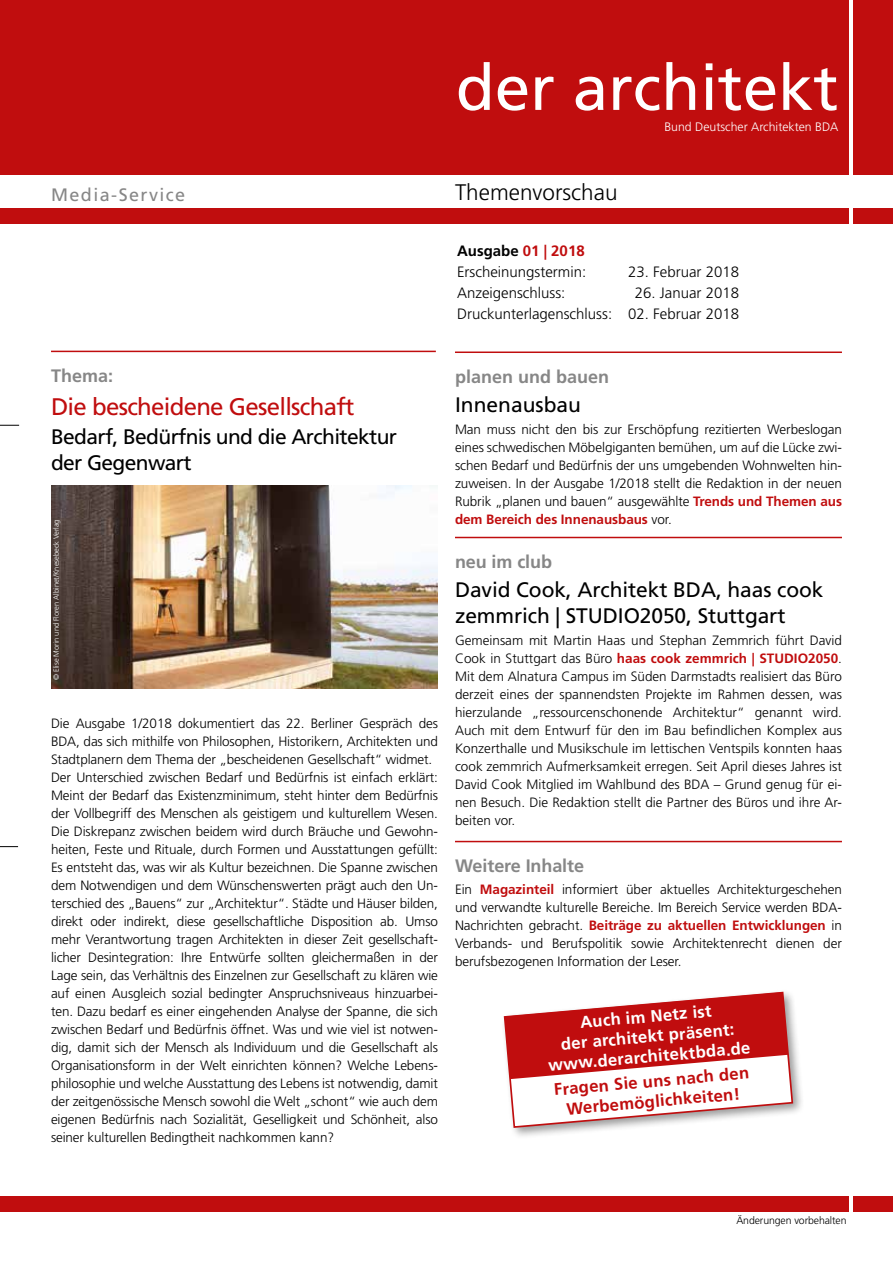
<style>
.page{position:relative;width:893px;height:1263px;background:#fff}
.page>*{position:absolute;margin:0;border:0;box-sizing:border-box;transform-origin:0 0}
.t1{font:63.75px "Frutiger LT Std";color:#fff}
.t2{font:24px "Frutiger LT Std";letter-spacing:-.03em;color:#c00d0e}
.t3{font:300 22.5px "Frutiger LT Std";color:#000}
.t4{font:21px/25.2px "Frutiger LT Std";letter-spacing:-.005em;color:#000}
.t5{font:21px/25.2px "Frutiger LT Std";letter-spacing:-.03em;color:#000}
.t6{font:700 18px "Frutiger LT Std";letter-spacing:-.005em;color:#878787}
.t7{font:18px "Frutiger LT Std";letter-spacing:.08em;color:#878787}
.t8{font:700 16.65px/20.1px "Frutiger LT Std";color:#fff;text-align:center}
.t9{font:700 16.65px/20.1px "Frutiger LT Std";color:#c00d0e;text-align:center}
.t10{font:300 15px/21px "Frutiger LT Std";color:#000}
.t11{font:300 13.5px/18px "Frutiger LT Std";letter-spacing:-.01em;color:#000;text-align:justify}
.t12{font:300 12.3px "Frutiger LT Std";color:#fff}
.t13{font:300 10.5px "Frutiger LT Std";letter-spacing:-.01em;color:#000}
.t14{font:300 7.5px "Frutiger LT Std";letter-spacing:-.005em;color:#fff}
.s1{font-weight:700}
.s2{font-weight:700;color:#c00d0e}
</style>
<div class="page">
<div style="left:0;top:0;width:848px;height:174px;background:#c00d0e"></div>
<div style="left:0;top:209px;width:848px;height:15px;background:#c00d0e"></div>
<div style="left:0;top:1196px;width:848px;height:16px;background:#c00d0e"></div>
<div style="left:853px;top:0;width:40px;height:174px;background:#c00d0e"></div>
<div style="left:853px;top:209px;width:40px;height:15px;background:#c00d0e"></div>
<div style="left:853px;top:1196px;width:40px;height:16px;background:#c00d0e"></div>
<hr style="left:455px;top:351px;width:387px;height:2px;background:#c00d0e">
<hr style="left:455px;top:537px;width:387px;height:1px;background:#c00d0e">
<hr style="left:455px;top:841px;width:387px;height:1px;background:#c00d0e">
<svg style="left:0;top:425px;width:19px;height:1px"></svg>
<svg style="left:0;top:846px;width:18px;height:1px"></svg>
<img style="left:51px;top:485px;width:387px;height:203px">
<div style="left:500px;top:988px;width:305px;height:152px;background:#000;opacity:.4"></div>
<svg style="left:503px;top:991px;width:291px;height:138px"></svg>
<hr style="left:51px;top:351px;width:385px;height:1px;background:#c00d0e">
<h1 class="t1" style="left:456px;top:50px;width:384px">der architekt</h1>
<p class="t12" style="left:664px;top:120px;width:176px">Bund Deutscher Architekten BDA</p>
<h3 class="t7" style="left:51px;top:184px;width:136px">Media-Service</h3>
<h3 class="t3" style="left:455px;top:179px;width:164px">Themenvorschau</h3>
<p class="t10" style="left:457px;top:240px;width:131px"><span class="s1">Ausgabe</span> <span class="s2">01 | 2018<br></span>Erscheinungstermin:</p>
<p class="t10" style="left:628px;top:261px;width:112px">23. Februar 2018</p>
<p class="t10" style="left:457px;top:282px;width:110px">Anzeigenschluss:</p>
<p class="t10" style="left:457px;top:282px;width:283px;text-align:right">26. Januar 2018<br>Druckunterlagenschluss: 02. Februar 2018</p>
<h3 class="t6" style="left:51px;top:365px;width:64px">Thema:</h3>
<h2 class="t2" style="left:51px;top:392px;width:305px">Die bescheidene Gesellschaft</h2>
<h3 class="t5" style="left:51px;top:425px;width:348px">Bedarf, Bedürfnis und die Architektur der Gegenwart</h3>
<p class="t14" style="left:52px;top:680px;width:162px;rotate:-90deg">© Elise Morin und Floren Albinet/Knesebeck Verlag</p>
<p class="t11" style="left:51px;top:715px;width:388px;text-align:left">Die Ausgabe 1/2018 dokumentiert das 22. Berliner Gespräch des BDA, das sich mithilfe von Philosophen, Historikern, Architekten und Stadtplanern dem Thema der „bescheidenen Gesellschaft“ widmet.<br>Der Unterschied zwischen Bedarf und Bedürfnis ist einfach erklärt:<br>Meint der Bedarf das Existenzminimum, steht hinter dem Bedürfnis der Vollbegriff des Menschen als geistigem und kulturellem Wesen.<br>Die Diskrepanz zwischen beidem wird durch Bräuche und Gewohn&shy;heiten, Feste und Rituale, durch Formen und Ausstattungen gefüllt:<br>Es entsteht das, was wir als Kultur bezeichnen. Die Spanne zwischen dem Notwendigen und dem Wünschenswerten prägt auch den Un&shy;terschied des „Bauens“ zur „Architektur“. Städte und Häuser bilden, direkt oder indirekt, diese gesellschaftliche Disposition ab. Umso mehr Verantwortung tragen Architekten in dieser Zeit gesellschaft&shy;licher Desintegration: Ihre Entwürfe sollten gleichermaßen in der Lage sein, das Verhältnis des Einzelnen zur Gesellschaft zu klären wie auf einen Ausgleich sozial bedingter Anspruchsniveaus hinzuarbei&shy;ten. Dazu bedarf es einer eingehenden Analyse der Spanne, die sich zwischen Bedarf und Bedürfnis öffnet. Was und wie viel ist notwen&shy;dig, damit sich der Mensch als Individuum und die Gesellschaft als Organisationsform in der Welt einrichten können? Welche Lebens&shy;philosophie und welche Ausstattung des Lebens ist notwendig, damit der zeitgenössische Mensch sowohl die Welt „schont“ wie auch dem eigenen Bedürfnis nach Sozialität, Geselligkeit und Schönheit, also seiner kulturellen Bedingtheit nachkommen kann?</p>
<h3 class="t6" style="left:455px;top:366px;width:156px">planen und bauen</h3>
<h3 class="t4" style="left:455px;top:392px;width:128px">Innenausbau</h3>
<p class="t11" style="left:455px;top:421px;width:388px">Man muss nicht den bis zur Erschöpfung rezitierten Werbeslogan eines schwedischen Möbelgiganten bemühen, um auf die Lücke zwi&shy;schen Bedarf und Bedürfnis der uns umgebenden Wohnwelten hin&shy;zuweisen. In der Ausgabe 1/2018 stellt die Redaktion in der neuen Rubrik „planen und bauen“ ausgewählte <span class="s2">Trends und Themen aus dem Bereich des Innenausbaus</span> vor.</p>
<h3 class="t6" style="left:455px;top:551px;width:99px">neu im club</h3>
<h3 class="t4" style="left:455px;top:578px;width:370px">David Cook, Architekt BDA, haas cook zemmrich | STUDIO2050, Stuttgart</h3>
<p class="t11" style="left:455px;top:631px;width:388px">Gemeinsam mit Martin Haas und Stephan Zemmrich führt David Cook in Stuttgart das Büro <span class="s2">haas cook zemmrich | STUDIO2050</span>.<br>Mit dem Alnatura Campus im Süden Darmstadts realisiert das Büro derzeit eines der spannendsten Projekte im Rahmen dessen, was hierzulande „ressourcenschonende Architektur“ genannt wird.<br>Auch mit dem Entwurf für den im Bau befindlichen Komplex aus Konzerthalle und Musikschule im lettischen Ventspils konnten haas cook zemmrich Aufmerksamkeit erregen. Seit April dieses Jahres ist David Cook Mitglied im Wahlbund des BDA – Grund genug für ei&shy;nen Besuch. Die Redaktion stellt die Partner des Büros und ihre Ar&shy;beiten vor.</p>
<h3 class="t6" style="left:455px;top:855px;width:131px">Weitere Inhalte</h3>
<p class="t11" style="left:455px;top:881px;width:388px">Ein <span class="s2">Magazinteil</span> informiert über aktuelles Architekturgeschehen und verwandte kulturelle Bereiche. Im Bereich Service werden BDA-Nachrichten gebracht. <span class="s2">Beiträge zu aktuellen Entwicklungen</span> in Verbands- und Berufspolitik sowie Architektenrecht dienen der berufsbezogenen Information der Leser.</p>
<p class="t8" style="left:544px;top:1015px;width:204px;rotate:-5deg">Auch im Netz ist<br>der architekt präsent: www.derarchitektbda.de</p>
<p class="t9" style="left:553px;top:1080px;width:197px;rotate:-5deg">Fragen Sie uns nach den<br>Werbemöglichkeiten!</p>
<p class="t13" style="left:736px;top:1214px;width:112px">Änderungen vorbehalten</p>
</div>
